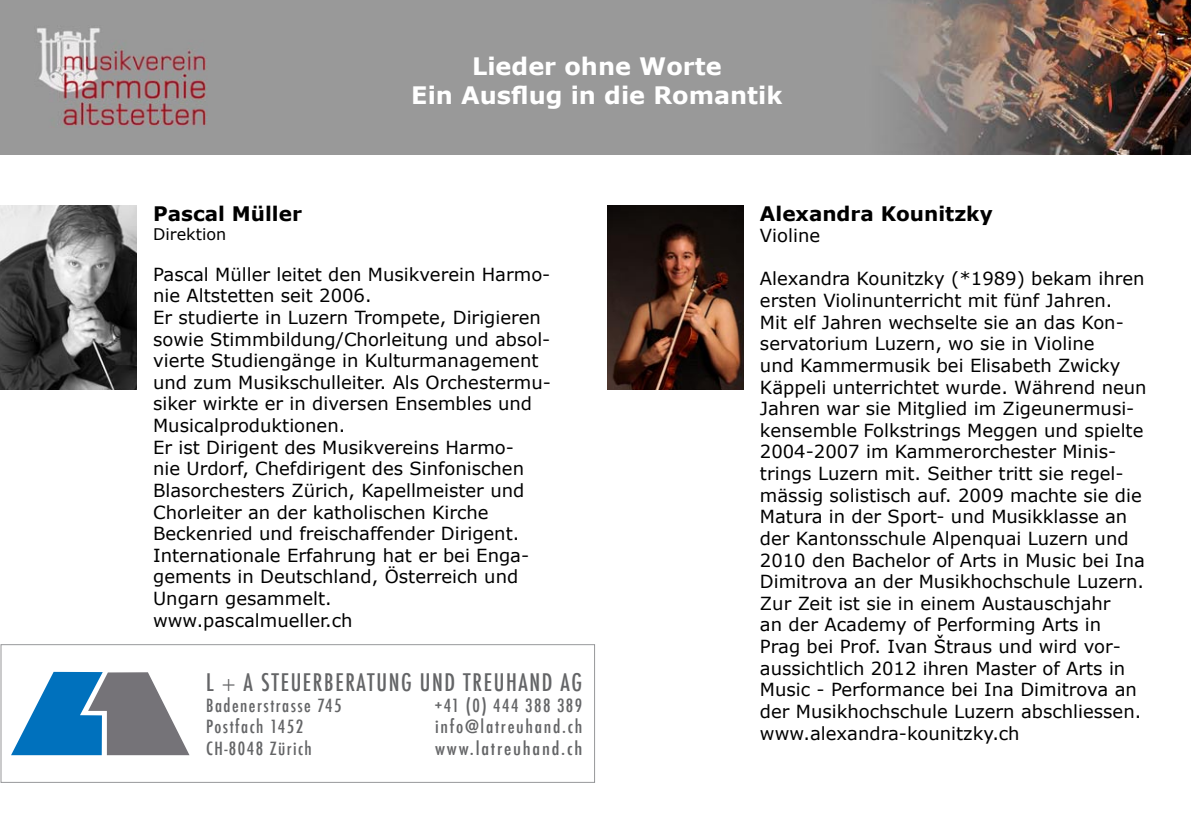
<style>
.page{position:relative;width:1191px;height:840px;background:#fff}
.page>*{position:absolute;margin:0;border:0;box-sizing:border-box;transform-origin:0 0}
.t1{font:700 24px/28.8px "Verdana";color:#fff;text-align:center}
.t2{font:500 condensed 23.6px "Futura";letter-spacing:.07em;color:#646567}
.t3{font:700 20px "Verdana";color:#000}
.t4{font:18px/21.6px "Verdana";color:#000}
.t5{font:500 condensed 17.8px "Futura";letter-spacing:.08em;color:#646567}
.t6{font:500 condensed 17.8px "Futura";letter-spacing:.08em;color:#646567;scale:1.06 1}
.t7{font:500 condensed 17.8px "Futura";letter-spacing:.08em;color:#646567;scale:1.11 1}
.t8{font:16px "Verdana";color:#000}
.s1{font-family:"Frutiger";font-weight:300}
</style>
<div class="page">
<img style="left:0;top:0;width:1191px;height:154px">
<img style="left:607px;top:205px;width:136px;height:184px">
<img style="left:0;top:205px;width:136px;height:184px">
<div style="left:1px;top:644px;width:594px;height:138px;border:1px solid #97989a"></div>
<svg style="left:11px;top:671px;width:178px;height:83px"></svg>
<img style="left:34px;top:25px;width:174px;height:102px">
<h1 class="t1" style="left:411px;top:51px;width:373px">Lieder ohne Worte<br>Ein Ausflug in die Romantik</h1>
<p class="t3" style="left:153px;top:200px;width:150px">Pascal Müller</p>
<p class="t8" style="left:153px;top:224px;width:75px">Direktion</p>
<p class="t4" style="left:153px;top:262px;width:399px">Pascal Müller leitet den Musikverein Harmo&shy;nie Altstetten seit 2006.<br>Er studierte in Luzern Trompete, Dirigieren sowie Stimmbildung/Chorleitung und absol&shy;vierte Studiengänge in Kulturmanagement und zum Musikschulleiter. Als Orchestermu&shy;siker wirkte er in diversen Ensembles und Musicalproduktionen.<br>Er ist Dirigent des Musikvereins Harmo-<br>nie Urdorf, Chefdirigent des Sinfonischen Blasorchesters Zürich, Kapellmeister und Chorleiter an der katholischen Kirche Beckenried und freischaffender Dirigent.<br>Internationale Erfahrung hat er bei Enga&shy;gements in Deutschland, Österreich und Ungarn gesammelt.<br>www.pascalmueller.ch</p>
<h2 class="t2" style="left:206px;top:666px;width:377px">L <span class="s1">+</span> A STEUERBERATUNG UND TREUHAND AG</h2>
<p class="t5" style="left:206px;top:693px;width:137px">Badenerstrasse 745</p>
<p class="t5" style="left:435px;top:693px;width:149px">+41 (0) 444 388 389</p>
<p class="t5" style="left:206px;top:715px;width:98px">Postfach 1452</p>
<p class="t6" style="left:435px;top:715px;width:140px">info@latreuhand.ch</p>
<p class="t5" style="left:206px;top:736px;width:107px">CH-8048 Zürich</p>
<p class="t7" style="left:435px;top:736px;width:134px">www.latreuhand.ch</p>
<p class="t3" style="left:760px;top:200px;width:234px">Alexandra Kounitzky</p>
<p class="t4" style="left:760px;top:224px;width:62px">Violine</p>
<p class="t4" style="left:760px;top:267px;width:388px">Alexandra Kounitzky (*1989) bekam ihren ersten Violinunterricht mit fünf Jahren.<br>Mit elf Jahren wechselte sie an das Kon&shy;servatorium Luzern, wo sie in Violine<br>und Kammermusik bei Elisabeth Zwicky Käppeli unterrichtet wurde. Während neun Jahren war sie Mitglied im Zigeunermusi&shy;kensemble Folkstrings Meggen und spielte 2004-2007 im Kammerorchester Minis&shy;trings Luzern mit. Seither tritt sie regel&shy;mässig solistisch auf. 2009 machte sie die Matura in der Sport- und Musikklasse an der Kantonsschule Alpenquai Luzern und 2010 den Bachelor of Arts in Music bei Ina Dimitrova an der Musikhochschule Luzern.<br>Zur Zeit ist sie in einem Austauschjahr<br>an der Academy of Performing Arts in<br>Prag bei Prof. Ivan Štraus und wird vor&shy;aussichtlich 2012 ihren Master of Arts in Music - Performance bei Ina Dimitrova an der Musikhochschule Luzern abschliessen. www.alexandra-kounitzky.ch</p>
</div>
